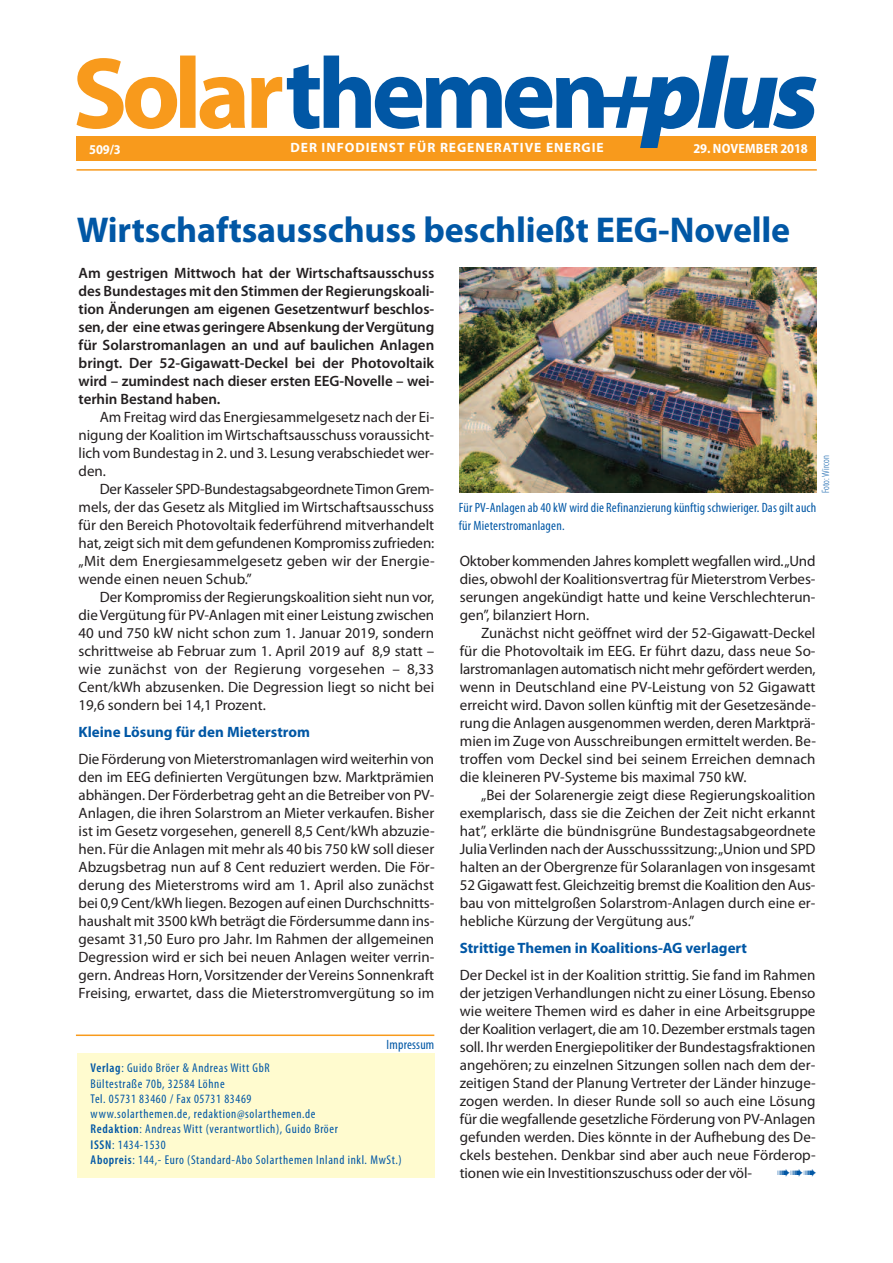
<style>
.page{position:relative;width:893px;height:1263px;background:#fff}
.page>*{position:absolute;margin:0;border:0;box-sizing:border-box;transform-origin:0 0}
.t1{font:700 36px "Myriad Pro";letter-spacing:-.005em;color:#0157a5}
.t2{font:15px/18px "Myriad Pro";color:#231f20;text-align:justify}
.t3{font:600 15px/18px "Myriad Pro";letter-spacing:-.005em;color:#231f20;text-align:justify}
.t4{font:700 15px "Myriad Pro";color:#0157a5}
.t5{font:condensed 13.5px/18px "Myriad Pro";letter-spacing:.015em;color:#0157a5}
.t6{font:700 13.5px "Myriad Pro";letter-spacing:.07em;color:#fff}
.t7{font:700 semi-condensed 13.5px "Myriad Pro";letter-spacing:.005em;color:#fff}
.t8{font:condensed 12.75px/15.3px "Myriad Pro";letter-spacing:.05em;color:#0157a5}
.t9{font:300 condensed 10.5px "Myriad Pro";letter-spacing:.005em;color:#0157a5}
.s1{font-weight:600}
</style>
<div class="page">
<div style="left:77px;top:136px;width:739px;height:25px;background:#f89a1c"></div>
<svg style="left:77px;top:56px;width:739px;height:92px"></svg>
<hr style="left:77px;top:169px;width:740px;height:2px;background:#f89a1c">
<div style="left:77px;top:1054px;width:357px;height:124px;background:#fffbcf"></div>
<hr style="left:76px;top:1034px;width:358px;height:2px;background:#f89a1c">
<img style="left:459px;top:267px;width:357px;height:226px">
<p class="t7" style="left:89px;top:144px;width:33px">509/3</p>
<p class="t6" style="left:290px;top:143px;width:315px">DER INFODIENST FÜR REGENERATIVE ENERGIE</p>
<p class="t7" style="left:693px;top:143px;width:116px">29. NOVEMBER 2018</p>
<h1 class="t1" style="left:77px;top:216px;width:715px">Wirtschaftsausschuss beschließt EEG-Novelle</h1>
<p class="t3" style="left:79px;top:265px;width:357px">Am gestrigen Mittwoch hat der Wirtschaftsausschuss des Bundestages mit den Stimmen der Regierungskoali&shy;tion Änderungen am eigenen Gesetzentwurf beschlos&shy;sen, der eine etwas geringere Absenkung derVergütung für Solarstromanlagen an und auf baulichen Anlagen bringt. Der 52-Gigawatt-Deckel bei der Photovoltaik wird – zumindest nach dieser ersten EEG-Novelle – wei&shy;terhin Bestand haben.</p>
<p class="t2" style="left:79px;top:409px;width:357px;text-indent:21px">Am Freitag wird das Energiesammelgesetz nach der Ei&shy;nigung der Koalition imWirtschaftsausschuss voraussicht&shy;lich vom Bundestag in 2. und 3. Lesung verabschiedet wer&shy;den.</p>
<p class="t2" style="left:79px;top:481px;width:358px;text-indent:21px">Der Kasseler SPD-BundestagsabgeordneteTimon Grem&shy;mels, der das Gesetz als Mitglied im Wirtschaftsausschuss für den Bereich Photovoltaik federführend mitverhandelt hat, zeigt sich mit dem gefundenen Kompromiss zufrieden: „Mit dem Energiesammelgesetz geben wir der Energie&shy;wende einen neuen Schub.”</p>
<p class="t2" style="left:79px;top:589px;width:357px;text-indent:21px">Der Kompromiss der Regierungskoalition sieht nun vor, dieVergütung für PV-Anlagen mit einer Leistung zwischen 40 und 750 kW nicht schon zum 1. Januar 2019, sondern schrittweise ab Februar zum 1. April 2019 auf 8,9 statt – wie zunächst von der Regierung vorgesehen – 8,33<br>Cent/kWh abzusenken. Die Degression liegt so nicht bei 19,6 sondern bei 14,1 Prozent.</p>
<p class="t4" style="left:79px;top:726px;width:233px">Kleine Lösung für den Mieterstrom</p>
<p class="t2" style="left:79px;top:751px;width:358px">Die Förderung von Mieterstromanlagen wird weiterhin von den im EEG definierten Vergütungen bzw. Marktprämien abhängen. Der Förderbetrag geht an die Betreiber von PV-Anlagen, die ihren Solarstrom an Mieter verkaufen. Bisher ist im Gesetz vorgesehen, generell 8,5 Cent/kWh abzuzie&shy;hen. Für die Anlagen mit mehr als 40 bis 750 kW soll dieser Abzugsbetrag nun auf 8 Cent reduziert werden. Die För&shy;derung des Mieterstroms wird am 1. April also zunächst bei 0,9 Cent/kWh liegen. Bezogen auf einen Durchschnitts&shy;haushalt mit 3500 kWh beträgt die Fördersumme dann ins&shy;gesamt 31,50 Euro pro Jahr. Im Rahmen der allgemeinen Degression wird er sich bei neuen Anlagen weiter verrin&shy;gern. Andreas Horn, Vorsitzender der Vereins Sonnenkraft Freising, erwartet, dass die Mieterstromvergütung so im</p>
<p class="t5" style="left:387px;top:1037px;width:49px">Impressum</p>
<p class="t8" style="left:91px;top:1061px;width:313px"><span class="s1">Verlag</span>: Guido Bröer &amp; Andreas Witt GbR<br>Bültestraße 70b, 32584 Löhne<br>Tel. 05731 83460 / Fax 05731 83469<br>www.solarthemen.de, redaktion@solarthemen.de<br><span class="s1">Redaktion</span>: Andreas Witt (verantwortlich), Guido Bröer<br><span class="s1">ISSN</span>: 1434-1530<br><span class="s1">Abopreis</span>: 144,- Euro (Standard-Abo Solarthemen Inland inkl. MwSt.)</p>
<p class="t9" style="left:822px;top:493px;width:40px;rotate:-90deg">Foto:Wircon</p>
<p class="t5" style="left:459px;top:500px;width:359px">FürPV-Anlagen ab40kW wirddie Refinanzierungkünftigschwieriger. Dasgiltauch für Mieterstromanlagen.</p>
<p class="t2" style="left:460px;top:553px;width:357px">Oktober kommenden Jahres komplett wegfallen wird.„Und dies, obwohl der Koalitionsvertrag für MieterstromVerbes&shy;serungen angekündigt hatte und keine Verschlechterun&shy;gen”, bilanziert Horn.</p>
<p class="t2" style="left:460px;top:625px;width:358px;text-indent:21px">Zunächst nicht geöffnet wird der 52-Gigawatt-Deckel für die Photovoltaik im EEG. Er führt dazu, dass neue So&shy;larstromanlagen automatisch nicht mehr gefördert werden, wenn in Deutschland eine PV-Leistung von 52 Gigawatt erreicht wird. Davon sollen künftig mit der Gesetzesände&shy;rung die Anlagen ausgenommen werden, deren Marktprä&shy;mien im Zuge von Ausschreibungen ermittelt werden. Be&shy;troffen vom Deckel sind bei seinem Erreichen demnach die kleineren PV-Systeme bis maximal 750 kW.</p>
<p class="t2" style="left:460px;top:787px;width:357px;text-indent:21px">„Bei der Solarenergie zeigt diese Regierungskoalition exemplarisch, dass sie die Zeichen der Zeit nicht erkannt hat”, erklärte die bündnisgrüne Bundestagsabgeordnete JuliaVerlinden nach der Ausschusssitzung:„Union und SPD halten an der Obergrenze für Solaranlagen von insgesamt 52 Gigawatt fest. Gleichzeitig bremst die Koalition den Aus&shy;bau von mittelgroßen Solarstrom-Anlagen durch eine er&shy;hebliche Kürzung der Vergütung aus.”</p>
<p class="t4" style="left:460px;top:942px;width:289px">Strittige Themen in Koalitions-AG verlagert</p>
<p class="t2" style="left:460px;top:967px;width:358px">Der Deckel ist in der Koalition strittig. Sie fand im Rahmen der jetzigenVerhandlungen nicht zu einer Lösung. Ebenso wie weitere Themen wird es daher in eine Arbeitsgruppe der Koalition verlagert, die am 10. Dezember erstmals tagen soll. Ihr werden Energiepolitiker der Bundestagsfraktionen angehören; zu einzelnen Sitzungen sollen nach dem der&shy;zeitigen Stand der Planung Vertreter der Länder hinzuge&shy;zogen werden. In dieser Runde soll so auch eine Lösung für die wegfallende gesetzliche Förderung von PV-Anlagen gefunden werden. Dies könnte in der Aufhebung des De&shy;ckels bestehen. Denkbar sind aber auch neue Förderop&shy;tionen wie ein Investitionszuschuss oder der völ-</p>
</div>
